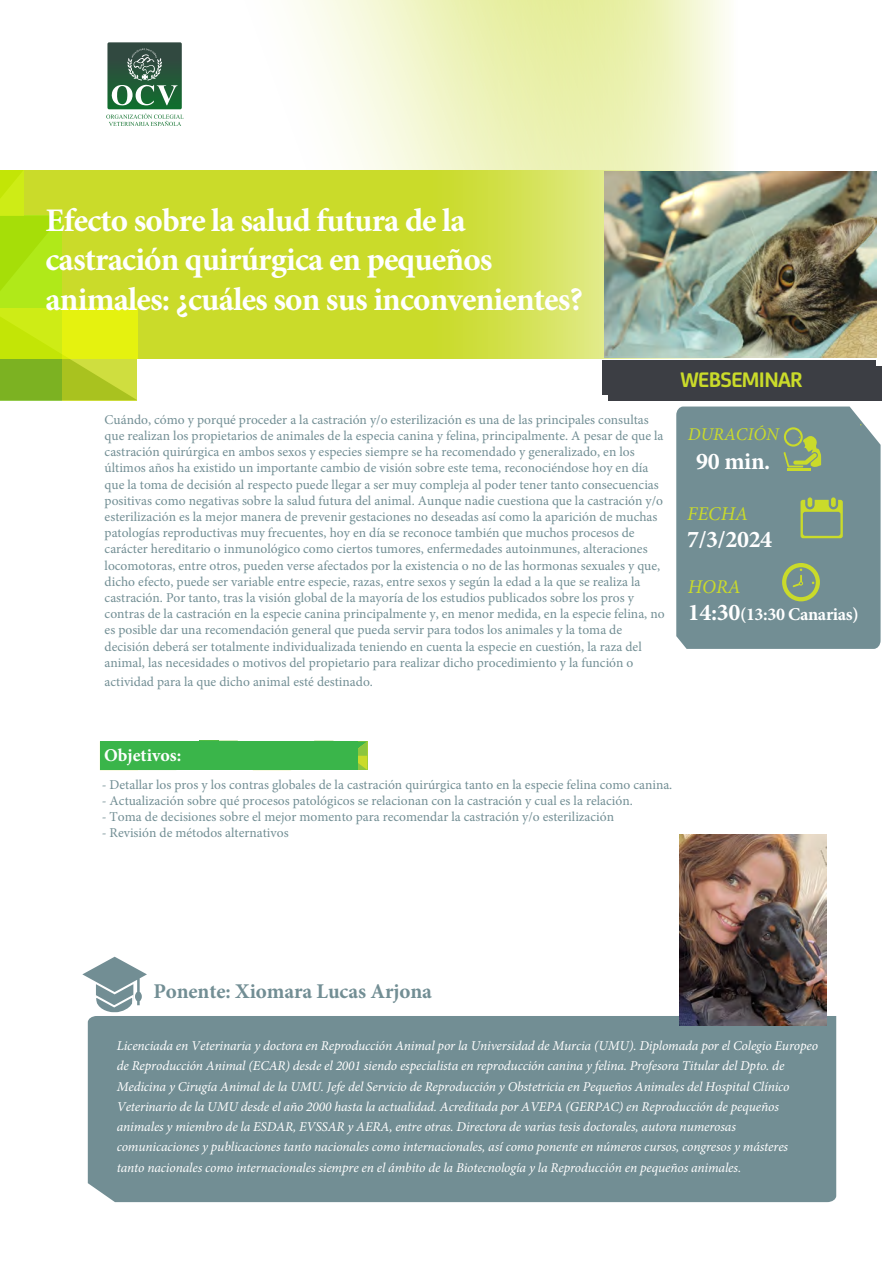
<style>
.page{position:relative;width:893px;height:1263px;background:#fff}
.page>*{position:absolute;margin:0;border:0;box-sizing:border-box;transform-origin:0 0}
.Titulo{font:700 33px/39.5px "Minion Pro";letter-spacing:-.025em;color:#fff}
.Datos{font:700 24px "Minion Pro";letter-spacing:-.015em;color:#fff}
.t1{font:700 22.5px "FS Joey";letter-spacing:-.03em;color:#cadb2a}
.t2{font:700 21px "Minion Pro";letter-spacing:-.005em;color:#728e94}
.Datos-2{font:italic 19.5px "Minion Pro";color:#cadb2a}
.t3{font:700 18px "Minion Pro";letter-spacing:-.02em;color:#fff}
.t4{font:700 18px "Minion Pro";color:#fff}
.Datos-3{font:italic 18px "Minion Pro";color:#cadb2a}
.t5{font:13.5px/16.2px "Minion Pro";color:#728e94}
.t6{font:italic 13.5px/20.2px "Minion Pro";letter-spacing:-.01em;color:#fff}
.s1{font-size:24px}
</style>
<div class="page">
<div style="left:676px;top:406px;width:205px;height:243px;background:#728e94"></div>
<hr style="left:787px;top:468px;width:23px;height:2px;background:#cadb2a">
<svg style="left:783px;top:427px;width:38px;height:40px;background:#90a86e"></svg>
<div style="left:831px;top:497px;width:5px;height:10px;background:#cadb2a;border-radius:2px"></div>
<svg style="left:800px;top:500px;width:43px;height:38px;background:#92aa6c"></svg>
<div style="left:0;top:0;width:893px;height:358px;background:#cadb2a"></div>
<svg style="left:0;top:0;width:419px;height:170px;background:#fcfdf7"></svg>
<svg style="left:0;top:170px;width:137px;height:230px"></svg>
<svg style="left:419px;top:0;width:474px;height:400px;background:#ebf1b3"></svg>
<svg style="left:106px;top:42px;width:78px;height:84px;background:#698c77"></svg>
<svg style="left:82px;top:957px;width:65px;height:69px"></svg>
<div style="left:88px;top:1016px;width:748px;height:186px;background:#728e94"></div>
<svg style="left:782px;top:563px;width:38px;height:38px"></svg>
<div style="left:602px;top:360px;width:273px;height:34px;background:#3c3e44"></div>
<div style="left:608px;top:366px;width:273px;height:34px;background:#3c3e44"></div>
<svg style="left:358px;top:741px;width:9px;height:29px"></svg>
<div style="left:100px;top:741px;width:258px;height:29px;background:#3ab54a"></div>
<img style="left:604px;top:171px;width:273px;height:186px">
<img style="left:680px;top:834px;width:147px;height:191px">
<p class="Titulo" style="left:45px;top:200px;width:539px">Efecto sobre la salud futura de la castración quirúrgica en pequeños animales: ¿cuáles son sus inconvenientes?</p>
<p class="t5" style="left:105px;top:411px;width:561px">Cuándo, cómo y porqué proceder a la castración y/o esterilización es una de las principales consultas que realizan los propietarios de animales de la especia canina y felina, principalmente. A pesar de que la castración quirúrgica en ambos sexos y especies siempre se ha recomendado y generalizado, en los últimos años ha existido un importante cambio de visión sobre este tema, reconociéndose hoy en día que la toma de decisión al respecto puede llegar a ser muy compleja al poder tener tanto consecuencias positivas como negativas sobre la salud futura del animal. Aunque nadie cuestiona que la castración y/o esterilización es la mejor manera de prevenir gestaciones no deseadas así como la aparición de muchas patologías reproductivas muy frecuentes, hoy en día se reconoce también que muchos procesos de carácter hereditario o inmunológico como ciertos tumores, enfermedades autoinmunes, alteraciones locomotoras, entre otros, pueden verse afectados por la existencia o no de las hormonas sexuales y que, dicho efecto, puede ser variable entre especie, razas, entre sexos y según la edad a la que se realiza la castración. Por tanto, tras la visión global de la mayoría de los estudios publicados sobre los pros y contras de la castración en la especie canina principalmente y, en menor medida, en la especie felina, no es posible dar una recomendación general que pueda servir para todos los animales y la toma de decisión deberá ser totalmente individualizada teniendo en cuenta la especie en cuestión, la raza del animal, las necesidades o motivos del propietario para realizar dicho procedimiento y la función o</p>
<p class="t5" style="left:105px;top:674px;width:270px">actividad para la que dicho animal esté destinado.</p>
<h3 class="t1" style="left:681px;top:363px;width:124px">WEBSEMINAR</h3>
<p class="Datos-3" style="left:688px;top:422px;width:93px">DURACIÓN</p>
<p class="Datos" style="left:696px;top:444px;width:76px">90 min.</p>
<p class="Datos-2" style="left:687px;top:501px;width:62px">FECHA</p>
<p class="Datos" style="left:687px;top:522px;width:87px">7/3/2024</p>
<h3 class="Datos-2" style="left:688px;top:574px;width:54px">HORA</h3>
<h3 class="t3" style="left:688px;top:601px;width:173px"><span class="s1">14:30</span>(13:30 Canarias)</h3>
<h3 class="t4" style="left:104px;top:743px;width:79px">Objetivos:</h3>
<p class="t5" style="left:102px;top:776px;width:572px">- Detallar los pros y los contras globales de la castración quirúrgica tanto en la especie felina como canina.</p>
<p class="t5" style="left:102px;top:792px;width:532px">- Actualización sobre qué procesos patológicos se relacionan con la castración y cual es la relación.</p>
<p class="t5" style="left:102px;top:808px;width:514px">- Toma de decisiones sobre el mejor momento para recomendar la castración y/o esterilización</p>
<p class="t5" style="left:102px;top:825px;width:188px">- Revisión de métodos alternativos</p>
<h3 class="t2" style="left:153px;top:977px;width:280px">Ponente: Xiomara Lucas Arjona</h3>
<p class="t6" style="left:117px;top:1036px;width:703px">Licenciada en Veterinaria y doctora en Reproducción Animal por la Universidad de Murcia (UMU). Diplomada por el Colegio Europeo de Reproducción Animal (ECAR) desde el 2001 siendo especialista en reproducción canina y felina. Profesora Titular del Dpto. de Medicina y Cirugía Animal de la UMU. Jefe del Servicio de Reproducción y Obstetricia en Pequeños Animales del Hospital Clínico Veterinario de la UMU desde el año 2000 hasta la actualidad. Acreditada por AVEPA (GERPAC) en Reproducción de pequeños animales y miembro de la ESDAR, EVSSAR y AERA, entre otras. Directora de varias tesis doctorales, autora numerosas comunicaciones y publicaciones tanto nacionales como internacionales, así como ponente en números cursos, congresos y másteres tanto nacionales como internacionales siempre en el ámbito de la Biotecnología y la Reproducción en pequeños animales.</p>
</div>
